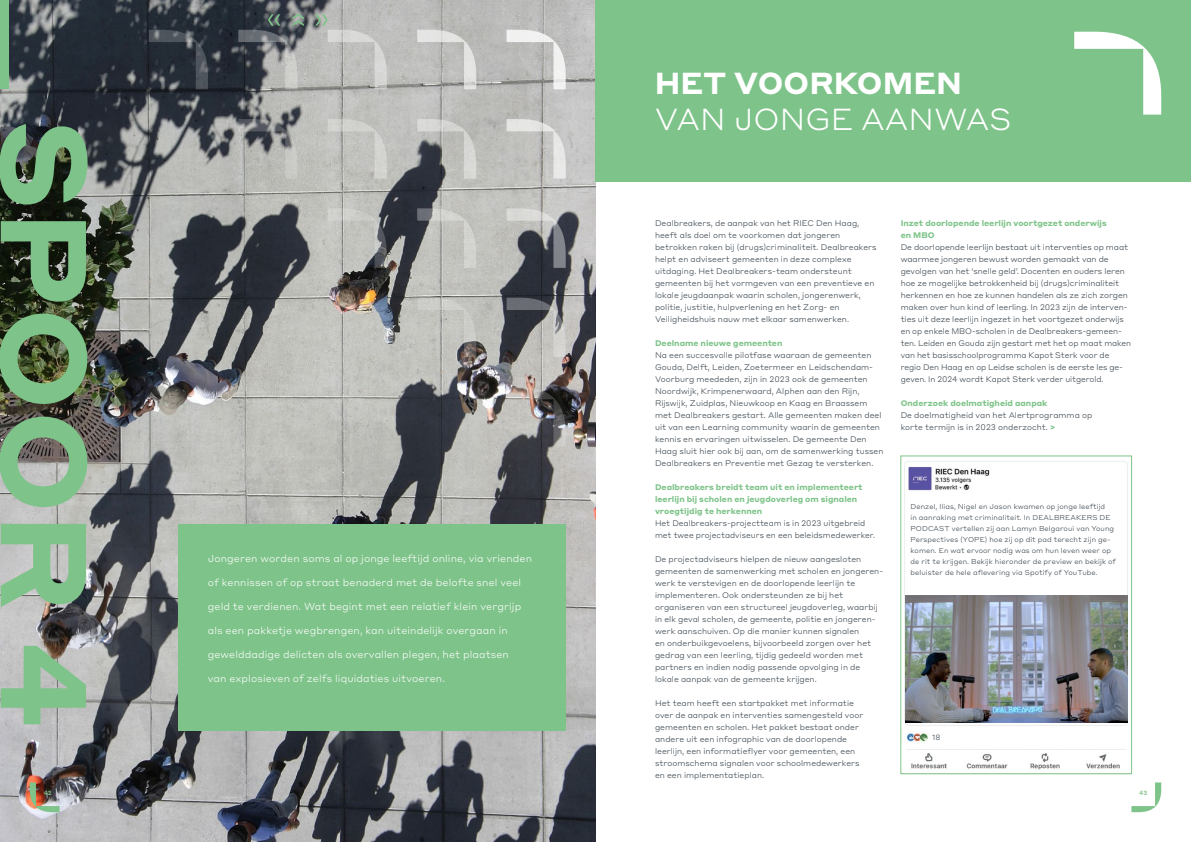
<style>
.page{position:relative;width:1191px;height:842px;background:#fff}
.page>*{position:absolute;margin:0;border:0;box-sizing:border-box;transform-origin:0 0}
.t1{font:700 120px "Styrene ALC";color:#7ec389}
.t2{font:300 30px "Styrene ALC";color:#fff}
.t3{font:700 30px "Styrene ALC";color:#fff}
.t4{font:300 10px "Styrene ALC";letter-spacing:.01em;color:#fff}
.t5{font:300 8px/12px "Styrene ALC";color:#333f48}
.t6{font:700 8px/12px "Styrene ALC";color:#7ec389}
.t7{font:300 7.5px "Styrene ALC";color:#333f48}
.t8{font:300 7px/11px "Styrene ALC";letter-spacing:.01em;color:#333f48}
.t9{font:500 6px "Styrene ALC";color:#7ec389}
</style>
<div class="page">
<img style="left:0;top:0;width:595px;height:842px">
<div style="left:179px;top:524px;width:387px;height:206px;background:#7ec389"></div>
<div style="left:595px;top:0;width:596px;height:182px;background:#7ec389"></div>
<svg style="left:1074px;top:32px;width:87px;height:83px"></svg>
<svg style="left:506px;top:30px;width:60px;height:59px"></svg>
<svg style="left:417px;top:30px;width:59px;height:59px;background:#c4c4c2"></svg>
<svg style="left:506px;top:119px;width:60px;height:60px;background:#c9c9c7"></svg>
<svg style="left:417px;top:119px;width:59px;height:60px;background:#a0a2a1"></svg>
<svg style="left:506px;top:208px;width:60px;height:60px;background:#888a8d"></svg>
<svg style="left:328px;top:119px;width:59px;height:60px;background:#c4c5c0"></svg>
<svg style="left:417px;top:208px;width:59px;height:60px;background:#b6b7b4"></svg>
<svg style="left:506px;top:298px;width:60px;height:59px;background:#7a7b7d"></svg>
<svg style="left:149px;top:30px;width:59px;height:59px;background:#383e47"></svg>
<svg style="left:238px;top:119px;width:59px;height:60px;background:#9b9d9c"></svg>
<svg style="left:328px;top:208px;width:59px;height:60px;background:#aeb0ad"></svg>
<svg style="left:417px;top:298px;width:59px;height:59px;background:#bdbdb8"></svg>
<img style="left:506px;top:387px;width:60px;height:59px">
<div style="left:0;top:0;width:9px;height:89px;background:#7ec389"></div>
<svg style="left:30px;top:782px;width:30px;height:30px"></svg>
<svg style="left:1131px;top:782px;width:30px;height:30px"></svg>
<img style="left:904px;top:461px;width:224px;height:309px">
<div style="left:900px;top:456px;width:231px;height:318px;border:1px solid #7ec389"></div>
<img style="left:905px;top:595px;width:222px;height:127px">
<div style="left:930px;top:729px;width:55px;height:16px;background:#fff"></div>
<svg style="left:238px;top:14px;width:66px;height:75px;background:#6c7174"></svg>
<svg style="left:315px;top:14px;width:72px;height:75px;background:#bebebc"></svg>
<h1 class="t1" style="left:147px;top:120px;width:610px;rotate:90deg">SPOOR 4</h1>
<p class="t4" style="left:208px;top:550px;width:326px">Jongeren worden soms al op jonge leeftijd online, via vrienden</p>
<p class="t4" style="left:208px;top:574px;width:315px">of kennissen of op straat benaderd met de belofte snel veel</p>
<p class="t4" style="left:208px;top:598px;width:315px">geld te verdienen. Wat begint met een relatief klein vergrijp</p>
<p class="t4" style="left:208px;top:622px;width:301px">als een pakketje wegbrengen, kan uiteindelijk overgaan in</p>
<p class="t4" style="left:208px;top:646px;width:303px">gewelddadige delicten als overvallen plegen, het plaatsen</p>
<p class="t4" style="left:208px;top:670px;width:239px">van explosieven of zelfs liquidaties uitvoeren.</p>
<h2 class="t3" style="left:655px;top:58px;width:309px">HET VOORKOMEN</h2>
<h2 class="t2" style="left:655px;top:94px;width:358px">VAN JONGE AANWAS</h2>
<p class="t5" style="left:655px;top:217px;width:223px">Dealbreakers, de aanpak van het RIEC Den Haag, heeft als doel om te voorkomen dat jongeren betrokken raken bij (drugs)criminaliteit. Dealbreakers helpt en adviseert gemeenten in deze complexe uitdaging. Het Dealbreakers-team ondersteunt gemeenten bij het vormgeven van een preventieve en lokale jeugdaanpak waarin scholen, jongerenwerk, politie, justitie, hulpverlening en het Zorg- en Veiligheidshuis nauw met elkaar samenwerken.</p>
<p class="t6" style="left:655px;top:336px;width:129px">Deelname nieuwe gemeenten</p>
<p class="t5" style="left:655px;top:349px;width:230px">Na een succesvolle pilotfase waaraan de gemeenten Gouda, Delft, Leiden, Zoetermeer en Leidschendam-Voorburg meededen, zijn in 2023 ook de gemeenten Noordwijk, Krimpenerwaard, Alphen aan den Rijn, Rijswijk, Zuidplas, Nieuwkoop en Kaag en Braassem met Dealbreakers gestart. Alle gemeenten maken deel uit van een Learning community waarin de gemeenten kennis en ervaringen uitwisselen. De gemeente Den Haag sluit hier ook bij aan, om de samenwerking tussen Dealbreakers en Preventie met Gezag te versterken.</p>
<p class="t6" style="left:655px;top:480px;width:209px">Dealbreakers breidt team uit en implementeert leerlijn bij scholen en jeugdoverleg om signalen vroegtijdig te herkennen</p>
<p class="t5" style="left:655px;top:517px;width:222px">Het Dealbreakers-projectteam is in 2023 uitgebreid met twee projectadviseurs en een beleidsmedewerker.</p>
<p class="t5" style="left:655px;top:553px;width:228px">De projectadviseurs hielpen de nieuw aangesloten gemeenten de samenwerking met scholen en jongeren&shy;werk te verstevigen en de doorlopende leerlijn te implementeren. Ook ondersteunden ze bij het organiseren van een structureel jeugdoverleg, waarbij in elk geval scholen, de gemeente, politie en jongeren&shy;werk aanschuiven. Op die manier kunnen signalen<br>en onderbuikgevoelens, bijvoorbeeld zorgen over het gedrag van een leerling, tijdig gedeeld worden met partners en indien nodig passende opvolging in de lokale aanpak van de gemeente krijgen.</p>
<p class="t5" style="left:655px;top:697px;width:210px">Het team heeft een startpakket met informatie over de aanpak en interventies samengesteld voor gemeenten en scholen. Het pakket bestaat onder andere uit een infographic van de doorlopende leerlijn, een informatieflyer voor gemeenten, een stroomschema signalen voor schoolmedewerkers en een implementatieplan.</p>
<p class="t6" style="left:900px;top:216px;width:208px">Inzet doorlopende leerlijn voortgezet onderwijs en MBO</p>
<p class="t5" style="left:900px;top:241px;width:232px">De doorlopende leerlijn bestaat uit interventies op maat waarmee jongeren bewust worden gemaakt van de gevolgen van het ‘snelle geld’. Docenten en ouders leren hoe ze mogelijke betrokkenheid bij (drugs)criminaliteit herkennen en hoe ze kunnen handelen als ze zich zorgen maken over hun kind of leerling. In 2023 zijn de interven&shy;ties uit deze leerlijn ingezet in het voortgezet onderwijs en op enkele MBO-scholen in de Dealbreakers-gemeen&shy;ten. Leiden en Gouda zijn gestart met het op maat maken van het basisschoolprogramma Kapot Sterk voor de regio Den Haag en op Leidse scholen is de eerste les ge&shy;geven. In 2024 wordt Kapot Sterk verder uitgerold.</p>
<p class="t6" style="left:900px;top:396px;width:148px">Onderzoek doelmatigheid aanpak</p>
<p class="t5" style="left:900px;top:409px;width:193px">De doelmatigheid van het Alertprogramma op korte termijn is in 2023 onderzocht.</p>
<p class="t8" style="left:910px;top:501px;width:207px">Denzel, Ilias, Nigel en Jason kwamen op jonge leeftijd<br>in aanraking met criminaliteit. In DEALBREAKERS DE PODCAST vertellen zij aan Lamyn Belgaroui van Young Perspectives (YOPE) hoe zij op dit pad terecht zijn ge&shy;komen. En wat ervoor nodig was om hun leven weer op de rit te krijgen. Bekijk hieronder de preview en bekijk of beluister de hele aflevering via Spotify of YouTube.</p>
<p class="t7" style="left:932px;top:731px;width:10px">18</p>
<p class="t9" style="left:44px;top:788px;width:9px">42</p>
<p class="t9" style="left:1139px;top:788px;width:10px">43</p>
</div>
